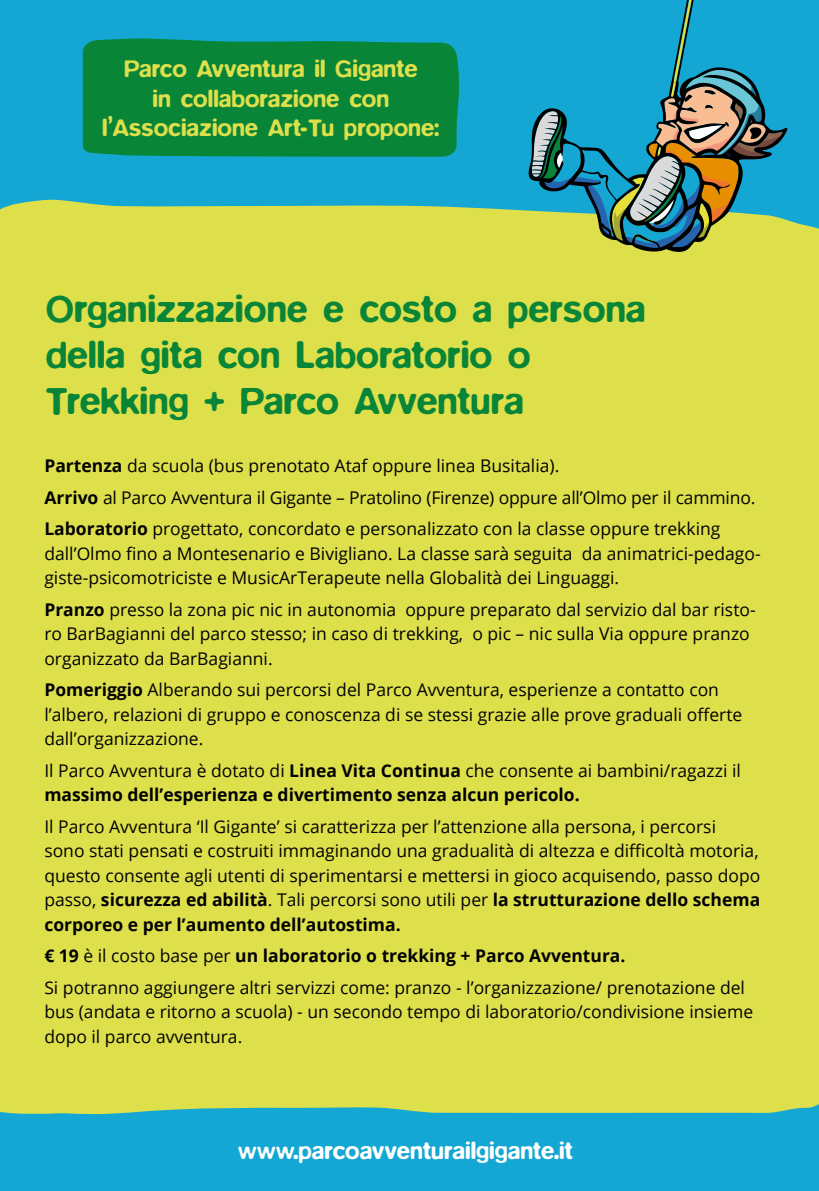
<style>
.page{position:relative;width:819px;height:1191px;background:#fff}
.page>*{position:absolute;margin:0;border:0;box-sizing:border-box;transform-origin:0 0}
.t1{font:500 38.5px/46.2px "Blur";color:#088537}
.t2{font:500 24.5px/29.4px "Blur";color:#dddf4b;text-align:center}
.t3{font:500 24.5px "Blur";color:#fff}
.t4{font:17.5px/24.5px "Open Sans";color:#020203}
.t5{font:700 17.5px/24.5px "Open Sans";color:#020203}
.s1{font-weight:700}
.s2{font-weight:400}
</style>
<div class="page">
<div style="left:0;top:0;width:819px;height:391px;background:#14a7d3"></div>
<div style="left:0;top:865px;width:819px;height:326px;background:#14a7d3"></div>
<div style="left:83px;top:38px;width:376px;height:119px;background:#088537"></div>
<div style="left:0;top:199px;width:819px;height:511px;background:#dddf4b"></div>
<div style="left:0;top:710px;width:819px;height:404px;background:#dddf4b"></div>
<svg style="left:528px;top:127px;width:260px;height:126px"></svg>
<svg style="left:531px;top:0;width:251px;height:257px"></svg>
<h2 class="t2" style="left:102px;top:54px;width:339px">Parco Avventura il Gigante<br>in collaborazione con l’Associazione Art-Tu propone:</h2>
<h1 class="t1" style="left:46px;top:286px;width:601px">Organizzazione e costo a persona della gita con Laboratorio o<br>Trekking + Parco Avventura</h1>
<p class="t4" style="left:44px;top:449px;width:712px;line-height:31.5px"><span class="s1">Partenza</span> da scuola (bus prenotato Ataf oppure linea Busitalia).<br><span class="s1">Arrivo</span> al Parco Avventura il Gigante – Pratolino (Firenze) oppure all’Olmo per il cammino.<br><span class="s1">Laboratorio</span> progettato, concordato e personalizzato con la classe oppure trekking</p>
<p class="t4" style="left:44px;top:540px;width:717px">dall’Olmo fino a Montesenario e Bivigliano. La classe sarà seguita da animatrici-pedago&shy;giste-psicomotriciste e MusicArTerapeute nella Globalità dei Linguaggi.</p>
<p class="t4" style="left:44px;top:596px;width:712px"><span class="s1">Pranzo</span> presso la zona pic nic in autonomia oppure preparato dal servizio dal bar risto&shy;ro BarBagianni del parco stesso; in caso di trekking, o pic – nic sulla Via oppure pranzo organizzato da BarBagianni.</p>
<p class="t4" style="left:44px;top:677px;width:699px"><span class="s1">Pomeriggio</span> Alberando sui percorsi del Parco Avventura, esperienze a contatto con l’albero, relazioni di gruppo e conoscenza di se stessi grazie alle prove graduali offerte dall’organizzazione.</p>
<p class="t5" style="left:44px;top:757px;width:698px"><span class="s2">Il Parco Avventura è dotato di</span> Linea Vita Continua <span class="s2">che consente ai bambini/ragazzi il </span>massimo dell’esperienza e divertimento senza alcun pericolo.</p>
<p class="t4" style="left:44px;top:813px;width:717px">Il Parco Avventura ‘Il Gigante’ si caratterizza per l’attenzione alla persona, i percorsi sono stati pensati e costruiti immaginando una gradualità di altezza e difficoltà motoria, questo consente agli utenti di sperimentarsi e mettersi in gioco acquisendo, passo dopo passo, <span class="s1">sicurezza ed abilità</span>. Tali percorsi sono utili per <span class="s1">la strutturazione dello schema corporeo e per l’aumento dell’autostima.</span></p>
<p class="t4" style="left:44px;top:939px;width:702px;line-height:31.5px"><span class="s1">€ 19</span> è il costo base per <span class="s1">un laboratorio o trekking + Parco Avventura.<br></span>Si potranno aggiungere altri servizzi come: pranzo - l’organizzazione/ prenotazione del</p>
<p class="t4" style="left:44px;top:999px;width:710px">bus (andata e ritorno a scuola) - un secondo tempo di laboratorio/condivisione insieme dopo il parco avventura.</p>
<h2 class="t3" style="left:238px;top:1136px;width:336px">www.parcoavventurailgigante.it</h2>
</div>
